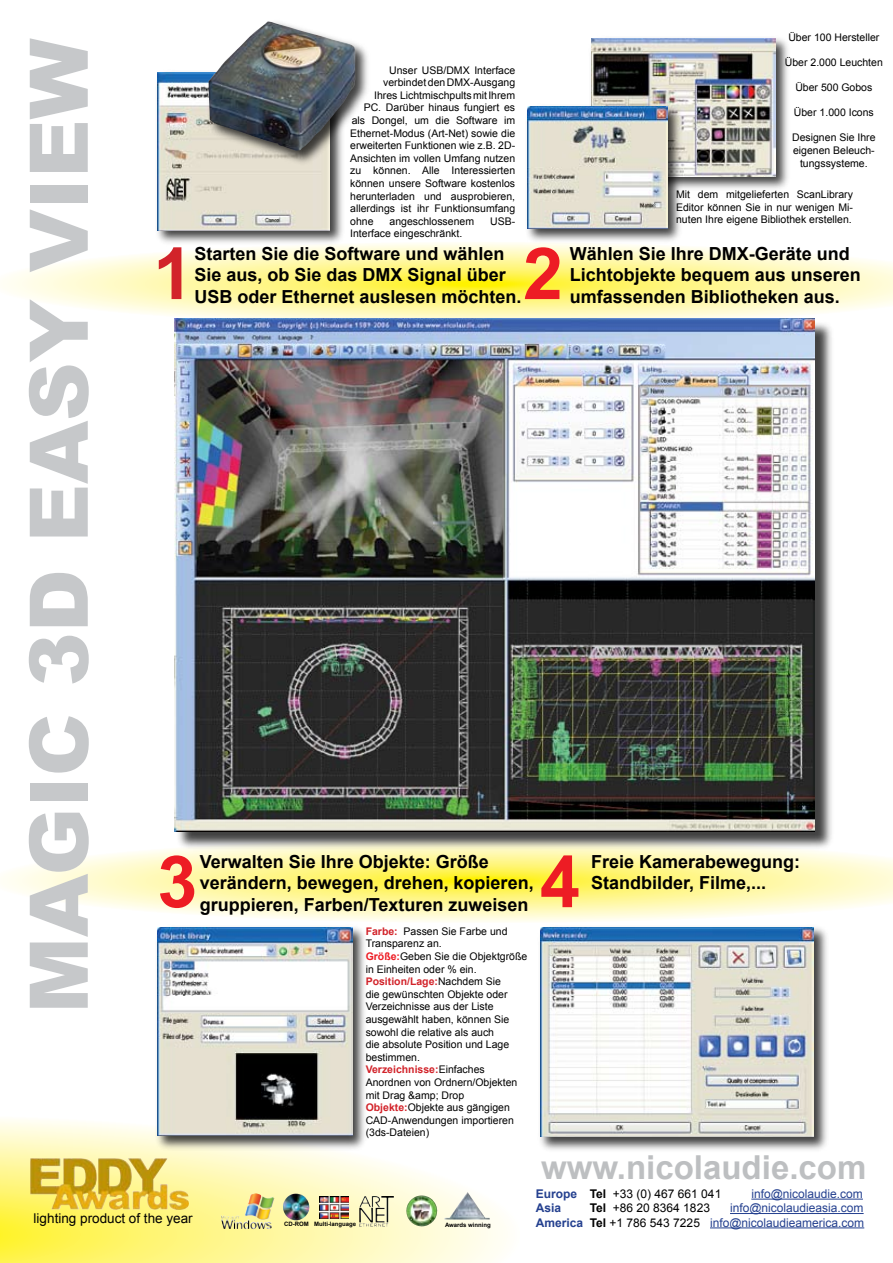
<style>
.page{position:relative;width:893px;height:1263px;background:#fff}
.page>*{position:absolute;margin:0;border:0;box-sizing:border-box;transform-origin:0 0}
.t1{font:900 81px "Arial";color:#c6c8ca}
.t2{font:700 72px "Arial";color:#ed1c24}
.t3{font:700 72px "Arial";color:#d2232a}
.t4{font:700 33px "Arial";color:#bdbfc1}
.t5{font:700 18px/21.6px "Arial";color:#000}
.t6{font:13.5px "Arial";color:#000}
.t7{font:12px/14.4px "Arial";color:#24408f;text-align:right}
.t8{font:12px "Arial";color:#000}
.t9{font:700 12px "Arial";color:#24408f}
.t10{font:10.5px/12.6px "Arial";color:#000;text-align:center}
.t11{font:700 6px "Arial";color:#000}
.s1{font-weight:700;color:#d2232a}
.s2{font-weight:700;color:#ed1c24}
.s3{font-weight:700;color:#24408f}
.s4{font-weight:700}
.s5{font-weight:700;color:#000}
.s6{color:#000}
</style>
<div class="page">
<svg style="left:0;top:1119px;width:505px;height:144px"></svg>
<img style="left:235px;top:1193px;width:39px;height:36px">
<img style="left:283px;top:1193px;width:27px;height:27px">
<img style="left:319px;top:1197px;width:29px;height:21px">
<img style="left:444px;top:1192px;width:46px;height:28px">
<hr style="left:751px;top:1199px;width:112px;height:1px;background:#24408f">
<hr style="left:730px;top:1213px;width:134px;height:1px;background:#24408f">
<hr style="left:710px;top:1227px;width:154px;height:1px;background:#24408f">
<img style="left:30px;top:1158px;width:159px;height:53px">
<img style="left:406px;top:1195px;width:31px;height:31px">
<img style="left:359px;top:1196px;width:35px;height:31px">
<svg style="left:3px;top:243px;width:890px;height:76px"></svg>
<svg style="left:3px;top:849px;width:890px;height:73px"></svg>
<div style="left:588px;top:36px;width:203px;height:157px;background:#000;opacity:.75"></div>
<img style="left:591px;top:38px;width:184px;height:139px">
<div style="left:525px;top:104px;width:157px;height:140px;background:#000;opacity:.75"></div>
<img style="left:527px;top:106px;width:140px;height:122px">
<div style="left:537px;top:924px;width:292px;height:229px;background:#000;opacity:.75"></div>
<img style="left:540px;top:927px;width:273px;height:210px">
<div style="left:155px;top:924px;width:214px;height:227px;background:#000;opacity:.75"></div>
<img style="left:157px;top:927px;width:195px;height:209px">
<div style="left:155px;top:70px;width:191px;height:177px;background:#000;opacity:.75"></div>
<img style="left:157px;top:72px;width:173px;height:158px">
<div style="left:205px;top:19px;width:167px;height:147px;background:#000;opacity:.75"></div>
<img style="left:209px;top:21px;width:147px;height:130px">
<div style="left:176px;top:320px;width:659px;height:532px;background:#000;opacity:.75"></div>
<img style="left:174px;top:319px;width:641px;height:512px">
<h1 class="t1" style="left:0;top:1013px;width:976px;rotate:-90deg">MAGIC 3D EASY VIEW</h1>
<p class="t10" style="left:389px;top:64px;width:127px">Unser USB/DMX Interface</p>
<p class="t10" style="left:383px;top:76px;width:133px">verbindet den DMX-Ausgang</p>
<p class="t10" style="left:374px;top:89px;width:142px">Ihres Lichtmischpults mit Ihrem</p>
<p class="t10" style="left:364px;top:101px;width:153px">PC. Darüber hinaus fungiert es</p>
<p class="t10" style="left:352px;top:114px;width:165px">als Dongel, um die Software im</p>
<p class="t10" style="left:350px;top:127px;width:166px">Ethernet-Modus (Art-Net) sowie die</p>
<p class="t10" style="left:350px;top:139px;width:166px">erweiterten Funktionen wie z.B. 2D-</p>
<p class="t10" style="left:350px;top:152px;width:166px">Ansichten im vollen Umfang nutzen</p>
<p class="t10" style="left:350px;top:164px;width:166px">zu können. Alle Interessierten</p>
<p class="t10" style="left:350px;top:177px;width:166px">können unsere Software kostenlos</p>
<p class="t10" style="left:350px;top:190px;width:166px">herunterladen und ausprobieren,</p>
<p class="t10" style="left:350px;top:202px;width:166px">allerdings ist ihr Funktionsumfang</p>
<p class="t10" style="left:350px;top:215px;width:25px">ohne</p>
<p class="t10" style="left:389px;top:215px;width:86px">angeschlossenem</p>
<p class="t10" style="left:490px;top:215px;width:27px">USB-</p>
<p class="t10" style="left:350px;top:227px;width:114px">Interface eingeschränkt.</p>
<p class="t10" style="left:788px;top:31px;width:93px">Über 100 Hersteller</p>
<p class="t10" style="left:785px;top:56px;width:100px">Über 2.000 Leuchten</p>
<p class="t10" style="left:795px;top:81px;width:79px">Über 500 Gobos</p>
<p class="t10" style="left:794px;top:106px;width:81px">Über 1.000 Icons</p>
<p class="t10" style="left:792px;top:132px;width:85px">Designen Sie Ihre eigenen Beleuch&shy;tungssysteme.</p>
<p class="t10" style="left:676px;top:188px;width:178px;text-align:justify">Mit dem mitgelieferten ScanLibrary Editor können Sie in nur wenigen Mi&shy;nuten Ihre eigene Bibliothek erstellen.</p>
<h3 class="t5" style="left:195px;top:243px;width:329px">Starten Sie die Software und wählen<br>Sie aus, ob Sie das DMX Signal über<br>USB oder Ethernet auslesen möchten.</h3>
<h3 class="t5" style="left:570px;top:243px;width:293px">Wählen Sie Ihre DMX-Geräte und<br>Lichtobjekte bequem aus unseren umfassenden Bibliotheken aus.</h3>
<h2 class="t3" style="left:153px;top:226px;width:42px">1</h2>
<h2 class="t2" style="left:523px;top:226px;width:42px">2</h2>
<h3 class="t5" style="left:200px;top:851px;width:335px">Verwalten Sie Ihre Objekte: Größe verändern, bewegen, drehen, kopieren, gruppieren, Farben/Texturen zuweisen</h3>
<h3 class="t5" style="left:591px;top:851px;width:211px">Freie Kamerabewegung:<br>Standbilder, Filme,...</h3>
<p class="t10" style="left:366px;top:925px;width:163px;text-align:left"><span class="s1">Farbe:</span> Passen Sie Farbe und<br>Transparenz an.<br><span class="s2">Größe:</span>Geben Sie die Objektgröße in Einheiten oder % ein.<br><span class="s1">Position/Lage:</span>Nachdem Sie<br>die gewünschten Objekte oder<br>Verzeichnisse aus der Liste ausgewählt haben, können Sie sowohl die relative als auch<br>die absolute Position und Lage bestimmen.<br><span class="s1">Verzeichnisse:</span>Einfaches<br>Anordnen von Ordnern/Objekten mit Drag &amp;amp; Drop<br><span class="s1">Objekte:</span>Objekte aus gängigen<br>CAD-Anwendungen importieren (3ds-Dateien)</p>
<h2 class="t2" style="left:157px;top:834px;width:42px">3</h2>
<h2 class="t2" style="left:540px;top:834px;width:42px">4</h2>
<h3 class="t4" style="left:541px;top:1145px;width:327px">www.nicolaudie.com</h3>
<p class="t6" style="left:34px;top:1209px;width:161px">lighting product of the year</p>
<p class="t11" style="left:284px;top:1220px;width:74px">CD-ROM Multi-language</p>
<p class="t11" style="left:445px;top:1221px;width:47px">Awards winning</p>
<p class="t8" style="left:536px;top:1186px;width:187px"><span class="s3">Europe</span> <span class="s4">Tel</span> +33 (0) 467 661 041</p>
<p class="t7" style="left:751px;top:1186px;width:113px">info@nicolaudie.com</p>
<p class="t9" style="left:536px;top:1200px;width:27px">Asia</p>
<p class="t8" style="left:590px;top:1200px;width:122px"><span class="s4">Tel</span> +86 20 8364 1823</p>
<p class="t7" style="left:536px;top:1201px;width:330px">info@nicolaudieasia.com<br><span class="s4">America</span> <span class="s5">Tel</span> <span class="s6">+1 786 543 7225</span> info@nicolaudieamerica.com</p>
</div>
